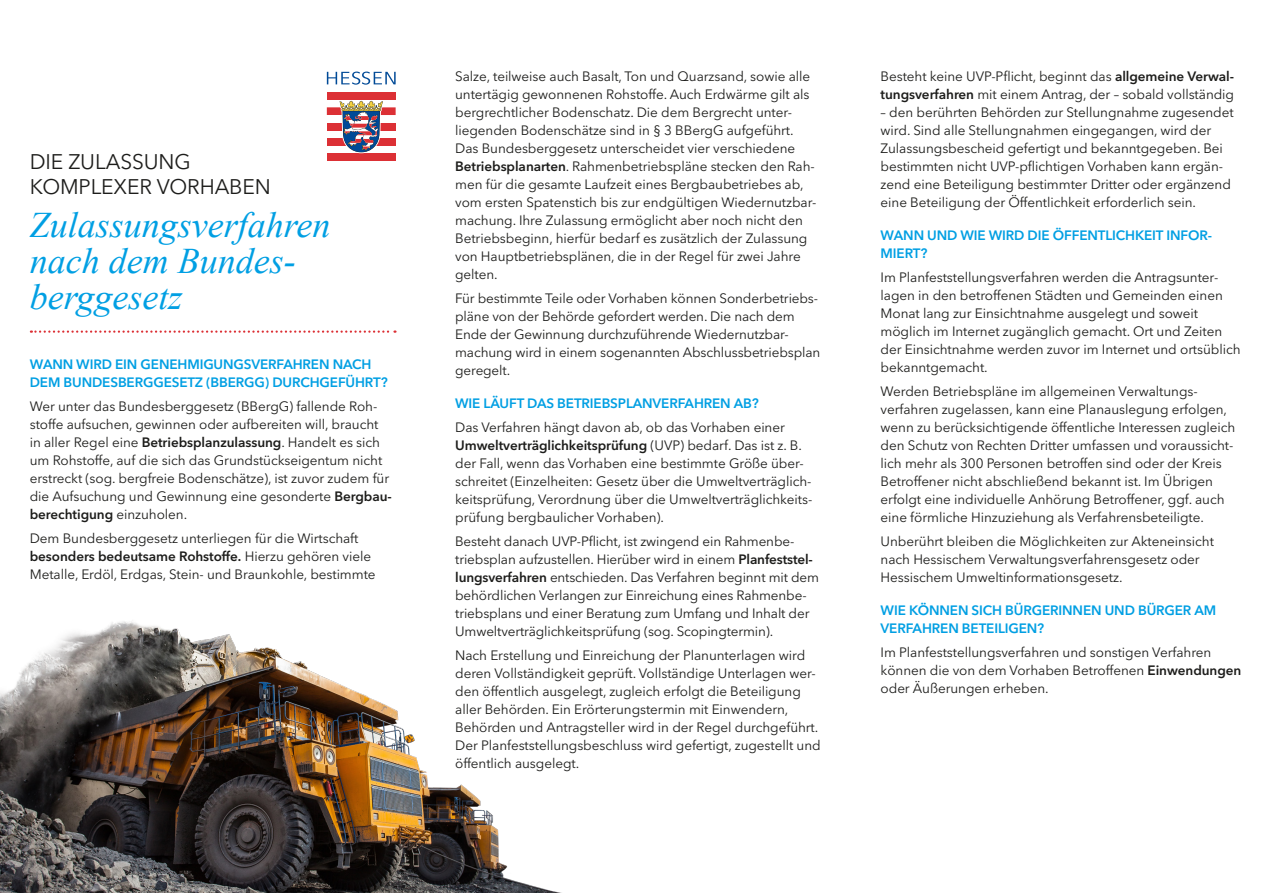
<style>
.page{position:relative;width:1272px;height:893px;background:#fff}
.page>*{position:absolute;margin:0;border:0;box-sizing:border-box;transform-origin:0 0}
.t1{font:italic 36px/36px "Times New Roman";color:#009fe3}
.t2{font:21px/25.5px "Avenir Next LT Pro";letter-spacing:-.005em;color:#1d1d1b}
.t3{font:13.5px/18px "Avenir Next LT Pro";letter-spacing:-.005em;color:#1d1d1b}
.t4{font:600 13.5px/18px "Avenir Next LT Pro";letter-spacing:-.01em;color:#009fe3}
.s1{font-weight:600}
</style>
<div class="page">
<svg style="left:327px;top:72px;width:68px;height:13px"></svg>
<div style="left:327px;top:92px;width:68px;height:8px;background:#dc3035"></div>
<div style="left:327px;top:107px;width:68px;height:8px;background:#dc3035"></div>
<div style="left:327px;top:123px;width:68px;height:8px;background:#dc3035"></div>
<div style="left:327px;top:138px;width:68px;height:8px;background:#dc3035"></div>
<div style="left:327px;top:153px;width:68px;height:8px;background:#dc3035"></div>
<svg style="left:338px;top:100px;width:46px;height:53px"></svg>
<svg style="left:31px;top:330px;width:364px;height:3px"></svg>
<img style="left:0;top:621px;width:562px;height:272px">
<h2 class="t2" style="left:30px;top:149px;width:243px">DIE ZULASSUNG<br>KOMPLEXER VORHABEN</h2>
<h1 class="t1" style="left:30px;top:207px;width:302px">Zulassungsverfahren nach dem Bundes&shy;berggesetz</h1>
<p class="t4" style="left:30px;top:355px;width:359px">WANN WIRD EIN GENEHMIGUNGSVERFAHREN NACH<br>DEM BUNDESBERGGESETZ (BBERGG) DURCHGEFÜHRT?</p>
<p class="t3" style="left:30px;top:398px;width:363px">Wer unter das Bundesberggesetz (BBergG) fallende Roh&shy;stoffe aufsuchen, gewinnen oder aufbereiten will, braucht in aller Regel eine <span class="s1">Betriebsplanzulassung</span>. Handelt es sich um Rohstoffe, auf die sich das Grundstückseigentum nicht erstreckt (sog. bergfreie Bodenschätze), ist zuvor zudem für die Aufsuchung und Gewinnung eine gesonderte <span class="s1">Bergbau&shy;berechtigung</span> einzuholen.</p>
<p class="t3" style="left:30px;top:530px;width:347px">Dem Bundesberggesetz unterliegen für die Wirtschaft <span class="s1">besonders bedeutsame Rohstoffe.</span> Hierzu gehören viele<br>Metalle, Erdöl, Erdgas, Stein- und Braunkohle, bestimmte</p>
<p class="t3" style="left:455px;top:68px;width:363px">Salze, teilweise auch Basalt, Ton und Quarzsand, sowie alle untertägig gewonnenen Rohstoffe. Auch Erdwärme gilt als bergrechtlicher Bodenschatz. Die dem Bergrecht unter&shy;liegenden Bodenschätze sind in § 3 BBergG aufgeführt.<br>Das Bundesberggesetz unterscheidet vier verschiedene <span class="s1">Betriebsplanarten</span>. Rahmenbetriebspläne stecken den Rah&shy;men für die gesamte Laufzeit eines Bergbaubetriebes ab, vom ersten Spatenstich bis zur endgültigen Wiedernutzbar&shy;machung. Ihre Zulassung ermöglicht aber noch nicht den Betriebsbeginn, hierfür bedarf es zusätzlich der Zulassung von Hauptbetriebsplänen, die in der Regel für zwei Jahre gelten.</p>
<p class="t3" style="left:455px;top:290px;width:366px">Für bestimmte Teile oder Vorhaben können Sonderbetriebs&shy;pläne von der Behörde gefordert werden. Die nach dem Ende der Gewinnung durchzuführende Wiedernutzbar&shy;machung wird in einem sogenannten Abschlussbetriebsplan geregelt.</p>
<p class="t4" style="left:455px;top:394px;width:305px">WIE LÄUFT DAS BETRIEBSPLANVERFAHREN AB?</p>
<p class="t3" style="left:455px;top:419px;width:358px">Das Verfahren hängt davon ab, ob das Vorhaben einer <span class="s1">Umweltverträglichkeitsprüfung</span> (UVP) bedarf. Das ist z. B. der Fall, wenn das Vorhaben eine bestimmte Größe über&shy;schreitet (Einzelheiten: Gesetz über die Umweltverträglich&shy;keitsprüfung, Verordnung über die Umweltverträglichkeits&shy;prüfung bergbaulicher Vorhaben).</p>
<p class="t3" style="left:455px;top:533px;width:365px">Besteht danach UVP-Pflicht, ist zwingend ein Rahmenbe&shy;triebsplan aufzustellen. Hierüber wird in einem <span class="s1">Planfeststel&shy;lungsverfahren</span> entschieden. Das Verfahren beginnt mit dem behördlichen Verlangen zur Einreichung eines Rahmenbe&shy;triebsplans und einer Beratung zum Umfang und Inhalt der Umweltverträglichkeitsprüfung (sog. Scopingtermin).</p>
<p class="t3" style="left:455px;top:646px;width:367px">Nach Erstellung und Einreichung der Planunterlagen wird deren Vollständigkeit geprüft. Vollständige Unterlagen wer&shy;den öffentlich ausgelegt, zugleich erfolgt die Beteiligung aller Behörden. Ein Erörterungstermin mit Einwendern, Behörden und Antragsteller wird in der Regel durchgeführt.<br>Der Planfeststellungsbeschluss wird gefertigt, zugestellt und öffentlich ausgelegt.</p>
<p class="t3" style="left:880px;top:68px;width:355px">Besteht keine UVP-Pflicht, beginnt das <span class="s1">allgemeine Verwal&shy;tungsverfahren</span> mit einem Antrag, der – sobald vollständig</p>
<p class="t3" style="left:880px;top:104px;width:354px">– den berührten Behörden zur Stellungnahme zugesendet wird. Sind alle Stellungnahmen eingegangen, wird der Zulassungsbescheid gefertigt und bekanntgegeben. Bei bestimmten nicht UVP-pflichtigen Vorhaben kann ergän&shy;zend eine Beteiligung bestimmter Dritter oder ergänzend eine Beteiligung der Öffentlichkeit erforderlich sein.</p>
<p class="t4" style="left:880px;top:226px;width:333px">WANN UND WIE WIRD DIE ÖFFENTLICHKEIT INFOR-<br>MIERT?</p>
<p class="t3" style="left:880px;top:269px;width:361px">Im Planfeststellungsverfahren werden die Antragsunter&shy;lagen in den betroffenen Städten und Gemeinden einen Monat lang zur Einsichtnahme ausgelegt und soweit möglich im Internet zugänglich gemacht. Ort und Zeiten der Einsichtnahme werden zuvor im Internet und ortsüblich bekanntgemacht.</p>
<p class="t3" style="left:880px;top:383px;width:356px">Werden Betriebspläne im allgemeinen Verwaltungs&shy;verfahren zugelassen, kann eine Planauslegung erfolgen, wenn zu berücksichtigende öffentliche Interessen zugleich den Schutz von Rechten Dritter umfassen und voraussicht&shy;lich mehr als 300 Personen betroffen sind oder der Kreis Betroffener nicht abschließend bekannt ist. Im Übrigen erfolgt eine individuelle Anhörung Betroffener, ggf. auch eine förmliche Hinzuziehung als Verfahrensbeteiligte.</p>
<p class="t3" style="left:880px;top:533px;width:335px">Unberührt bleiben die Möglichkeiten zur Akteneinsicht nach Hessischem Verwaltungsverfahrensgesetz oder<br>Hessischem Umweltinformationsgesetz.</p>
<p class="t4" style="left:880px;top:601px;width:337px">WIE KÖNNEN SICH BÜRGERINNEN UND BÜRGER AM<br>VERFAHREN BETEILIGEN?</p>
<p class="t3" style="left:880px;top:643px;width:362px">Im Planfeststellungsverfahren und sonstigen Verfahren können die von dem Vorhaben Betroffenen <span class="s1">Einwendungen </span>oder Äußerungen erheben.</p>
</div>
